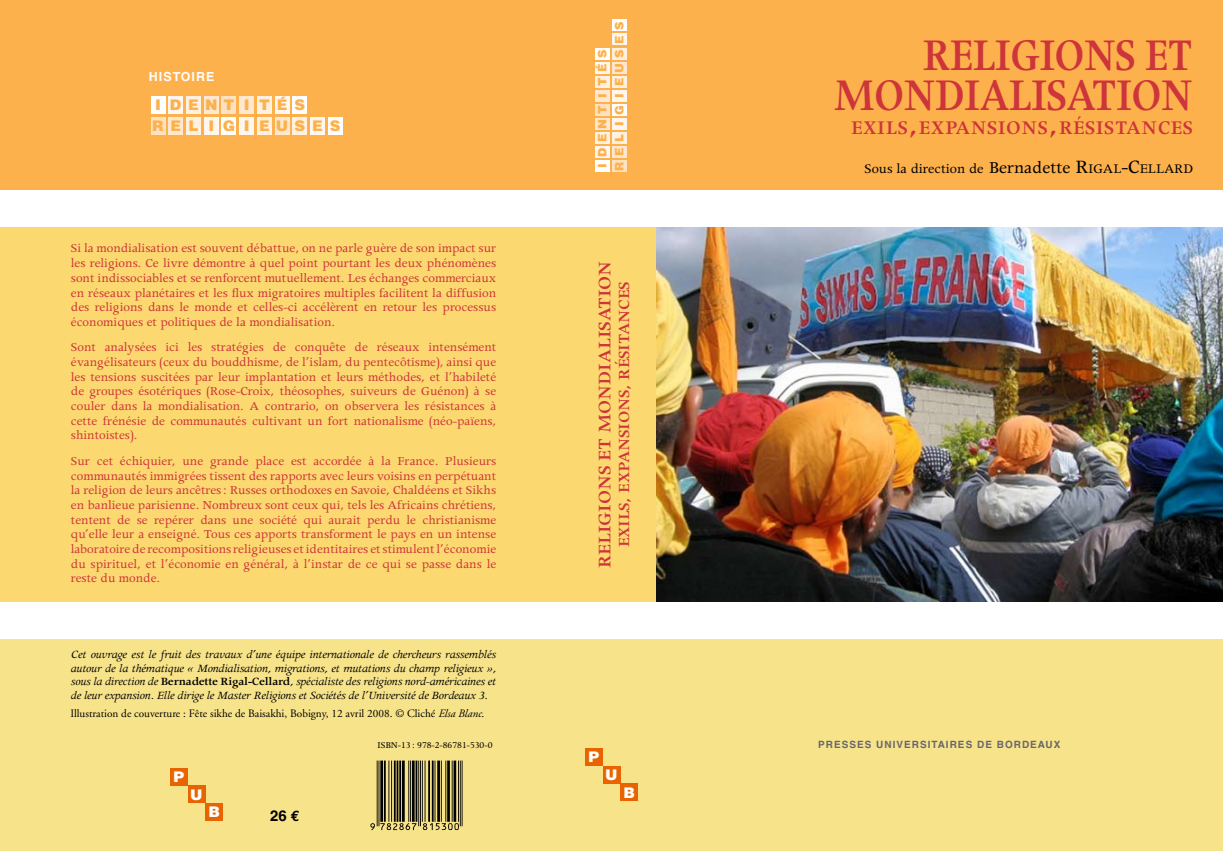
<style>
.page{position:relative;width:1223px;height:851px;background:#fff}
.page>*{position:absolute;margin:0;border:0;box-sizing:border-box;transform-origin:0 0}
.t1{font:600 51.25px "Apollo";color:#cd353b;scale:.84 1}
.t2{font:600 21.88px "Apollo";letter-spacing:.03em;color:#cd353b;scale:.96 1}
.t3{font:600 20px "Apollo";color:#cd353b}
.t4{font:600 17.5px "Apollo";color:#cd353b}
.t5{font:15px "Apollo";color:#000}
.t6{font:900 15px/21.2px "Helvetica";letter-spacing:.46em;color:#fdb14d}
.t7{font:900 15px "Helvetica";color:#fff}
.t8{font:700 15px "Helvetica";color:#000}
.t9{font:13.75px/14.6px "Apollo";color:#cd353b;text-align:justify}
.t10{font:italic 12.5px/13.8px "Apollo";letter-spacing:-.02em;color:#000;text-align:justify}
.t11{font:700 12.5px "Helvetica";letter-spacing:.08em;color:#fff}
.t12{font:900 11.88px/16.9px "Helvetica";letter-spacing:.46em;color:#fdb14d}
.t13{font:11.25px "Adobe Garamond";color:#000}
.t14{font:700 10px "Helvetica";letter-spacing:.1em;color:#68676c}
.t15{font:10px "Apollo";color:#000}
.s1{font-weight:600;font-style:normal}
.s2{font-style:italic}
.s3{font-family:"Euro Mono"}
.s4{font-size:31.25px}
.s5{font-size:18.75px}
.s6{font-size:21.25px}
.s7{font-size:14.88px}
</style>
<div class="page">
<div style="left:0;top:0;width:1222px;height:192px;background:#fdb14d"></div>
<div style="left:0;top:192px;width:1222px;height:410px;background:#fcd870"></div>
<div style="left:0;top:639px;width:1222px;height:211px;background:#f7e38a"></div>
<div style="left:585px;top:748px;width:17px;height:17px;background:#e76400"></div>
<div style="left:602px;top:765px;width:18px;height:18px;background:#e76400"></div>
<div style="left:620px;top:783px;width:18px;height:18px;background:#e76400"></div>
<div style="left:170px;top:767px;width:18px;height:18px;background:#e76400"></div>
<div style="left:188px;top:785px;width:17px;height:18px;background:#e76400"></div>
<div style="left:205px;top:803px;width:18px;height:17px;background:#e76400"></div>
<svg style="left:370px;top:823px;width:89px;height:6px"></svg>
<hr style="left:461px;top:760px;width:1px;height:66px;background:#000">
<hr style="left:460px;top:760px;width:1px;height:66px;background:#000">
<hr style="left:458px;top:760px;width:1px;height:61px;background:#000">
<hr style="left:453px;top:760px;width:3px;height:61px;background:#000">
<hr style="left:452px;top:760px;width:1px;height:61px;background:#000">
<hr style="left:447px;top:760px;width:3px;height:61px;background:#000">
<hr style="left:445px;top:760px;width:1px;height:61px;background:#000">
<hr style="left:441px;top:760px;width:1px;height:61px;background:#000">
<hr style="left:437px;top:760px;width:3px;height:61px;background:#000">
<hr style="left:434px;top:760px;width:1px;height:61px;background:#000">
<hr style="left:432px;top:760px;width:1px;height:61px;background:#000">
<hr style="left:428px;top:760px;width:2px;height:61px;background:#000">
<hr style="left:424px;top:760px;width:1px;height:61px;background:#000">
<hr style="left:422px;top:760px;width:1px;height:61px;background:#000">
<hr style="left:420px;top:760px;width:1px;height:66px;background:#000">
<hr style="left:418px;top:760px;width:1px;height:66px;background:#000">
<hr style="left:415px;top:760px;width:2px;height:61px;background:#000">
<hr style="left:412px;top:760px;width:2px;height:61px;background:#000">
<hr style="left:410px;top:760px;width:1px;height:61px;background:#000">
<hr style="left:408px;top:760px;width:1px;height:61px;background:#000">
<hr style="left:402px;top:760px;width:3px;height:61px;background:#000">
<hr style="left:399px;top:760px;width:2px;height:61px;background:#000">
<hr style="left:396px;top:760px;width:2px;height:61px;background:#000">
<hr style="left:394px;top:760px;width:2px;height:61px;background:#000">
<hr style="left:391px;top:760px;width:1px;height:61px;background:#000">
<hr style="left:388px;top:760px;width:1px;height:61px;background:#000">
<hr style="left:384px;top:760px;width:2px;height:61px;background:#000">
<hr style="left:380px;top:760px;width:3px;height:61px;background:#000">
<hr style="left:378px;top:760px;width:1px;height:66px;background:#000">
<hr style="left:377px;top:760px;width:1px;height:66px;background:#000">
<img style="left:656px;top:226px;width:566px;height:376px">
<div style="left:0;top:190px;width:1222px;height:36px;background:#fff"></div>
<div style="left:151px;top:96px;width:14px;height:17px;background:#fff"></div>
<div style="left:169px;top:96px;width:14px;height:17px;background:#fff7ef"></div>
<div style="left:186px;top:96px;width:15px;height:17px;background:#fff0df"></div>
<div style="left:204px;top:96px;width:14px;height:17px;background:#ffe8cf"></div>
<div style="left:222px;top:96px;width:14px;height:17px;background:#fee1be"></div>
<div style="left:240px;top:96px;width:14px;height:17px;background:#ffe8cf"></div>
<div style="left:257px;top:96px;width:14px;height:17px;background:#fff0df"></div>
<div style="left:275px;top:96px;width:14px;height:17px;background:#fff7ef"></div>
<div style="left:293px;top:96px;width:14px;height:17px;background:#fff"></div>
<div style="left:151px;top:117px;width:14px;height:18px;background:#fee1be"></div>
<div style="left:169px;top:117px;width:14px;height:18px;background:#ffe8cf"></div>
<div style="left:186px;top:117px;width:15px;height:18px;background:#fff0df"></div>
<div style="left:204px;top:117px;width:14px;height:18px;background:#fff7ef"></div>
<div style="left:222px;top:117px;width:14px;height:18px;background:#fff"></div>
<div style="left:240px;top:117px;width:14px;height:18px;background:#fff7ef"></div>
<div style="left:257px;top:117px;width:14px;height:18px;background:#fff0df"></div>
<div style="left:275px;top:117px;width:14px;height:18px;background:#ffe8cf"></div>
<div style="left:293px;top:117px;width:14px;height:18px;background:#fff0df"></div>
<div style="left:310px;top:117px;width:15px;height:18px;background:#fff7ef"></div>
<div style="left:328px;top:117px;width:14px;height:18px;background:#fff"></div>
<div style="left:595px;top:160px;width:14px;height:12px;background:#fff"></div>
<div style="left:595px;top:146px;width:14px;height:12px;background:#fff7ef"></div>
<div style="left:595px;top:132px;width:14px;height:11px;background:#fff0df"></div>
<div style="left:595px;top:118px;width:14px;height:11px;background:#ffe8cf"></div>
<div style="left:595px;top:104px;width:14px;height:11px;background:#fee1be"></div>
<div style="left:595px;top:90px;width:14px;height:11px;background:#ffe8cf"></div>
<div style="left:595px;top:76px;width:14px;height:11px;background:#fff0df"></div>
<div style="left:595px;top:62px;width:14px;height:11px;background:#fff7ef"></div>
<div style="left:595px;top:48px;width:14px;height:11px;background:#fff"></div>
<div style="left:612px;top:160px;width:14px;height:12px;background:#fee1be"></div>
<div style="left:612px;top:146px;width:14px;height:12px;background:#ffe8cf"></div>
<div style="left:612px;top:132px;width:14px;height:11px;background:#fff0df"></div>
<div style="left:612px;top:118px;width:14px;height:11px;background:#fff7ef"></div>
<div style="left:612px;top:104px;width:14px;height:11px;background:#fff"></div>
<div style="left:612px;top:90px;width:14px;height:11px;background:#fff7ef"></div>
<div style="left:612px;top:76px;width:14px;height:11px;background:#fff0df"></div>
<div style="left:612px;top:62px;width:14px;height:11px;background:#ffe8cf"></div>
<div style="left:612px;top:48px;width:14px;height:11px;background:#fff0df"></div>
<div style="left:612px;top:34px;width:14px;height:11px;background:#fff7ef"></div>
<div style="left:612px;top:20px;width:14px;height:11px;background:#fff"></div>
<p class="t11" style="left:149px;top:68px;width:67px">HISTOIRE</p>
<p class="t6" style="left:152px;top:94px;width:190px">I DENT I TÉS<br>REL I GI EUSES</p>
<p class="t9" style="left:71px;top:241px;width:427px">Si la mondialisation est souvent débattue, on ne parle guère de son impact sur les religions. Ce livre démontre à quel point pourtant les deux phénomènes sont indissociables et se renforcent mutuellement. Les échanges commerciaux en réseaux planétaires et les flux migratoires multiples facilitent la diffusion des religions dans le monde et celles-ci accélèrent en retour les processus économiques et politiques de la mondialisation.</p>
<p class="t9" style="left:71px;top:340px;width:427px">Sont analysées ici les stratégies de conquête de réseaux intensément évangélisateurs (ceux du bouddhisme, de l’islam, du pentecôtisme), ainsi que les tensions suscitées par leur implantation et leurs méthodes, et l’habileté de groupes ésotériques (Rose-Croix, théosophes, suiveurs de Guénon) à se couler dans la mondialisation. A contrario, on observera les résistances à cette frénésie de communautés cultivant un fort nationalisme (néo-païens, shintoistes).</p>
<p class="t9" style="left:71px;top:453px;width:427px">Sur cet échiquier, une grande place est accordée à la France. Plusieurs communautés immigrées tissent des rapports avec leurs voisins en perpétuant la religion de leurs ancêtres: Russes orthodoxes en Savoie, Chaldéens et Sikhs en banlieue parisienne. Nombreux sont ceux qui, tels les Africains chrétiens, tentent de se repérer dans une société qui aurait perdu le christianisme qu’elle leur a enseigné. Tous ces apports transforment le pays en un intense laboratoire de recompositions religieuses et identitaires et stimulent l’économie du spirituel, et l’économie en général, à l’instar de ce qui se passe dans le reste du monde.</p>
<p class="t10" style="left:71px;top:647px;width:427px">Cet ouvrage est le fruit des travaux d’une équipe internationale de chercheurs rassemblés autour de la thématique « Mondialisation, migrations, et mutations du champ religieux », sous la direction de <span class="s1">BERNADETTE RIGAL-CELLARD</span>, spécialiste des religions nord-américaines et de leur expansion. Elle dirige le Master Religions et Sociétés de l’Université de Bordeaux 3.</p>
<p class="t15" style="left:377px;top:739px;width:116px">ISBN-13 : 978-2-86781-530-0</p>
<p class="t13" style="left:70px;top:707px;width:415px">Illustration de couverture : Fête sikhe de Baisakhi, Bobigny, 12 avril 2008. © Cliché <span class="s2">Elsa Blanc</span>.</p>
<p class="t7" style="left:173px;top:767px;width:12px">P</p>
<p class="t7" style="left:190px;top:785px;width:14px">U</p>
<p class="t7" style="left:208px;top:802px;width:13px">B</p>
<p class="t8" style="left:270px;top:806px;width:31px">26 <span class="s3">e</span></p>
<p class="t12" style="left:594px;top:171px;width:151px;rotate:-90deg">I DENT I TÉS<br>REL I GI EUSES</p>
<h3 class="t3" style="left:594px;top:568px;width:308px;rotate:-90deg">RELIGIONS ET MONDIALISATION</h3>
<p class="t4" style="left:615px;top:547px;width:266px;rotate:-90deg">EXILS, EXPANSIONS, RÉSITANCES</p>
<p class="t7" style="left:588px;top:748px;width:12px">P</p>
<p class="t7" style="left:605px;top:765px;width:14px">U</p>
<p class="t7" style="left:623px;top:783px;width:13px">B</p>
<h1 class="t1" style="left:923px;top:28px;width:61px">RELIGIONS</h1>
<h1 class="t1" style="left:1144px;top:28px;width:28px">ET</h1>
<h1 class="t1" style="left:833px;top:68px;width:32px">MONDIALISATION</h1>
<h2 class="t2" style="left:851px;top:116px;width:357px">EXILS<span class="s4">,</span>EXPANSIONS<span class="s4">,</span>RÉSISTANCES</h2>
<p class="t5" style="left:864px;top:160px;width:330px">Sous la direction de <span class="s5">Bernadette</span> <span class="s6">R</span><span class="s7">IGAL</span><span class="s6">-C</span><span class="s7">ELLARD</span></p>
<p class="t14" style="left:818px;top:738px;width:244px">PRESSES UNIVERSITAIRES DE BORDEAUX</p>
</div>
